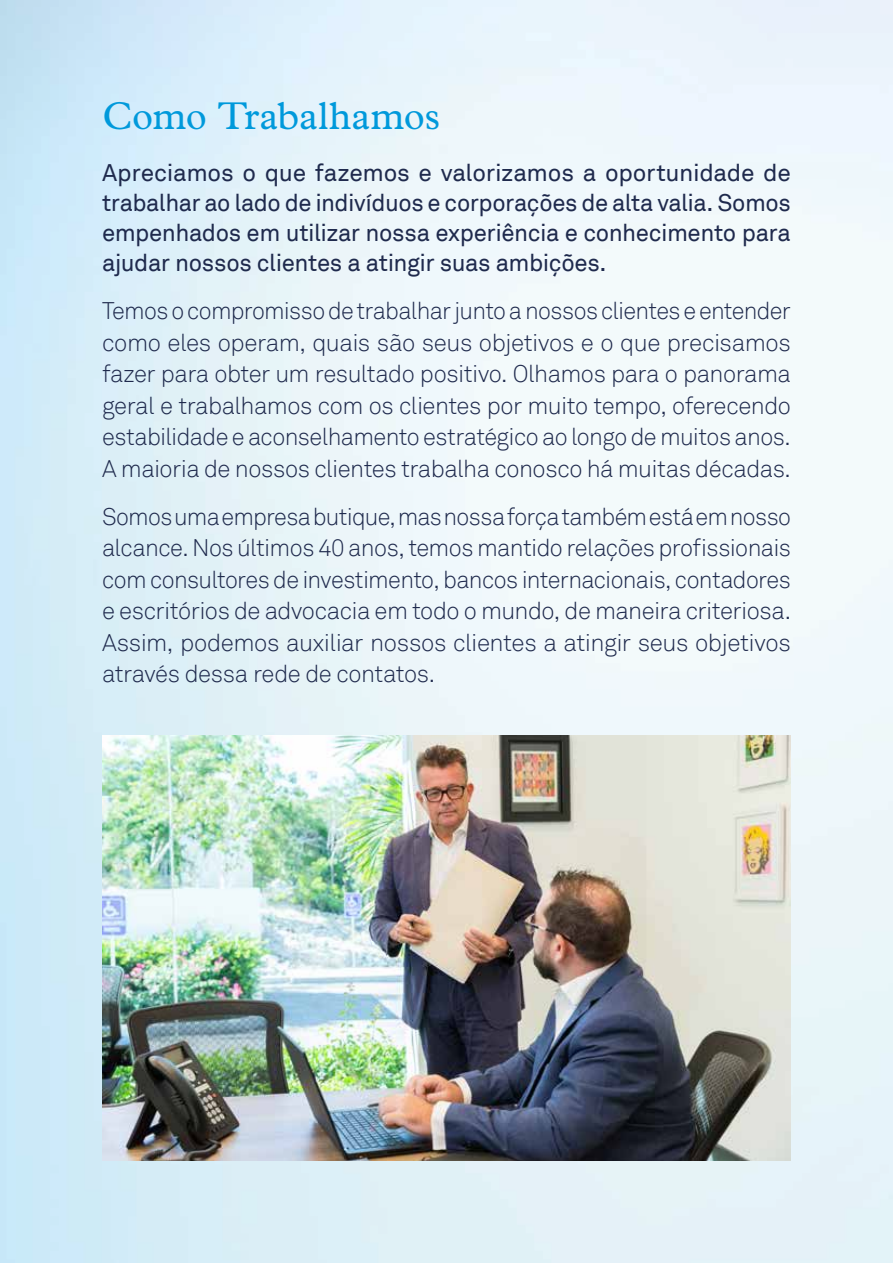
<style>
.page{position:relative;width:893px;height:1263px;background:#fff}
.page>*{position:absolute;margin:0;border:0;box-sizing:border-box;transform-origin:0 0}
.t1{font:39px "Plantin";letter-spacing:-.01em;color:#0099db}
.t2{font:300 24px/31.5px "Akkurat";letter-spacing:-.02em;color:#1f2a4d;text-align:justify}
.t3{font:24px/30px "Akkurat";letter-spacing:-.02em;color:#1f2a4d;text-align:justify}
</style>
<div class="page">
<img style="left:102px;top:735px;width:689px;height:426px">
<h1 class="t1" style="left:102px;top:94px;width:340px">Como Trabalhamos</h1>
<p class="t3" style="left:102px;top:158px;width:690px">Apreciamos o que fazemos e valorizamos a oportunidade de trabalhar ao lado de indivíduos e corporações de alta valia. Somos empenhados em utilizar nossa experiência e conhecimento para ajudar nossos clientes a atingir suas ambições.</p>
<p class="t2" style="left:102px;top:296px;width:690px">Temos o compromisso de trabalhar junto a nossos clientes e entender como eles operam, quais são seus objetivos e o que precisamos fazer para obter um resultado positivo. Olhamos para o panorama geral e trabalhamos com os clientes por muito tempo, oferecendo estabilidade e aconselhamento estratégico ao longo de muitos anos.<br>A maioria de nossos clientes trabalha conosco há muitas décadas.</p>
<p class="t2" style="left:102px;top:501px;width:690px">Somos uma empresa butique, mas nossa força também está em nosso alcance. Nos últimos 40 anos, temos mantido relações profissionais com consultores de investimento, bancos internacionais, contadores e escritórios de advocacia em todo o mundo, de maneira criteriosa.<br>Assim, podemos auxiliar nossos clientes a atingir seus objetivos através dessa rede de contatos.</p>
</div>
